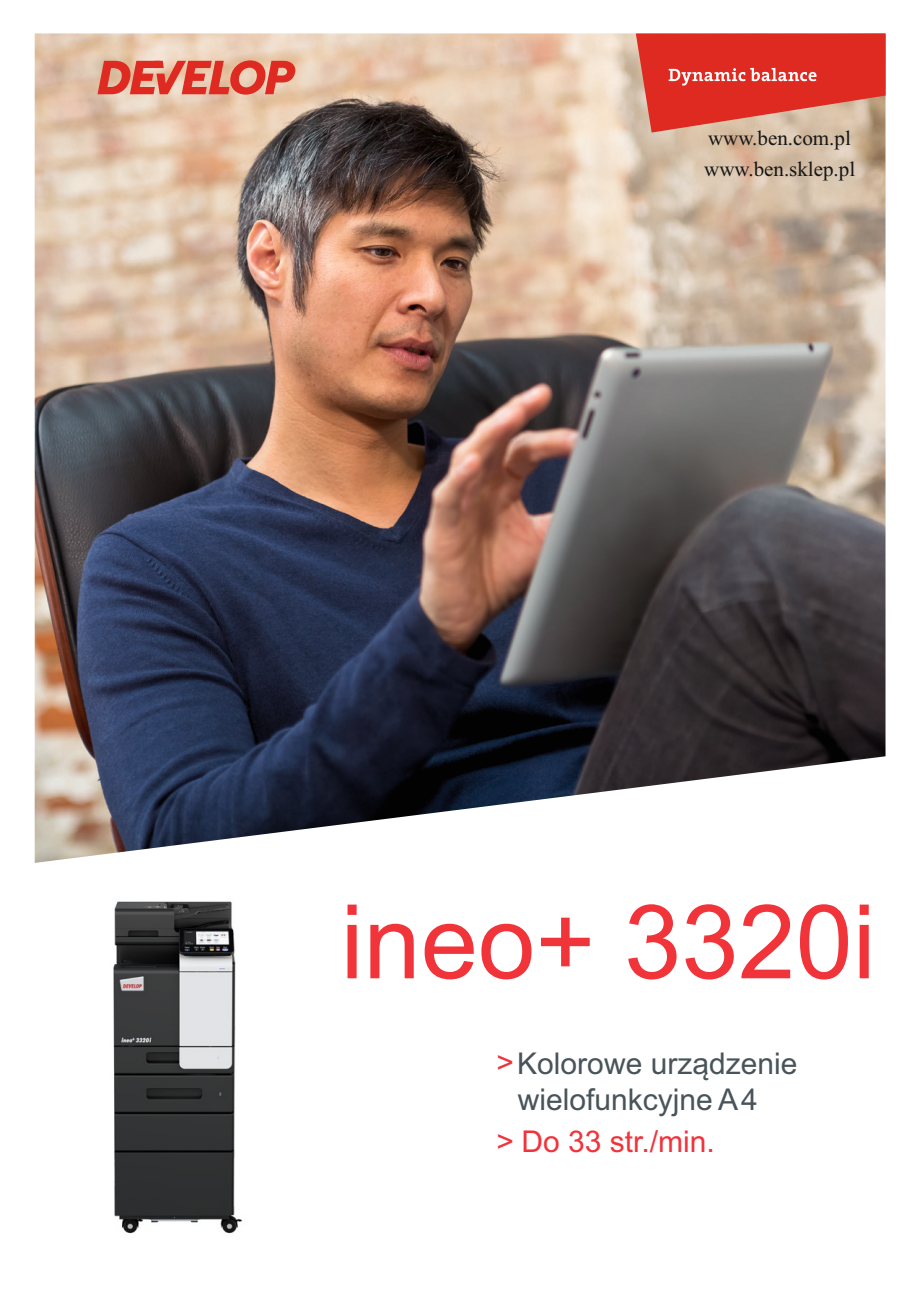
<style>
.page{position:relative;width:920px;height:1289px;background:#fff}
.page>*{position:absolute;margin:0;border:0;box-sizing:border-box;transform-origin:0 0}
.t1{font:102.9px "Arial";color:#f1333a}
.t2{font:30px/36.3px "Arial";color:#485459}
.t3{font:30px "Arial";color:#f1333a}
.t4{font:21px/31.5px "Times New Roman";color:#151616}
.s1{color:#f1333a}
</style>
<div class="page">
<img style="left:35px;top:33px;width:850px;height:830px">
<svg style="left:635px;top:33px;width:250px;height:100px;background:#dc5044"></svg>
<img style="left:113px;top:901px;width:129px;height:333px">
<svg style="left:97px;top:60px;width:198px;height:35px;background:#e1705f"></svg>
<p class="t4" style="left:704px;top:124px;width:152px">www.ben.com.pl www.ben.sklep.pl</p>
<h1 class="t1" style="left:341px;top:903px;width:536px">ineo+ 3320i</h1>
<p class="t2" style="left:517px;top:1047px;width:281px;text-indent:-21px"><span class="s1">&gt;</span>Kolorowe urządzenie wielofunkcyjne A4</p>
<p class="t3" style="left:496px;top:1130px;width:220px">&gt; Do 33 str./min.</p>
</div>
